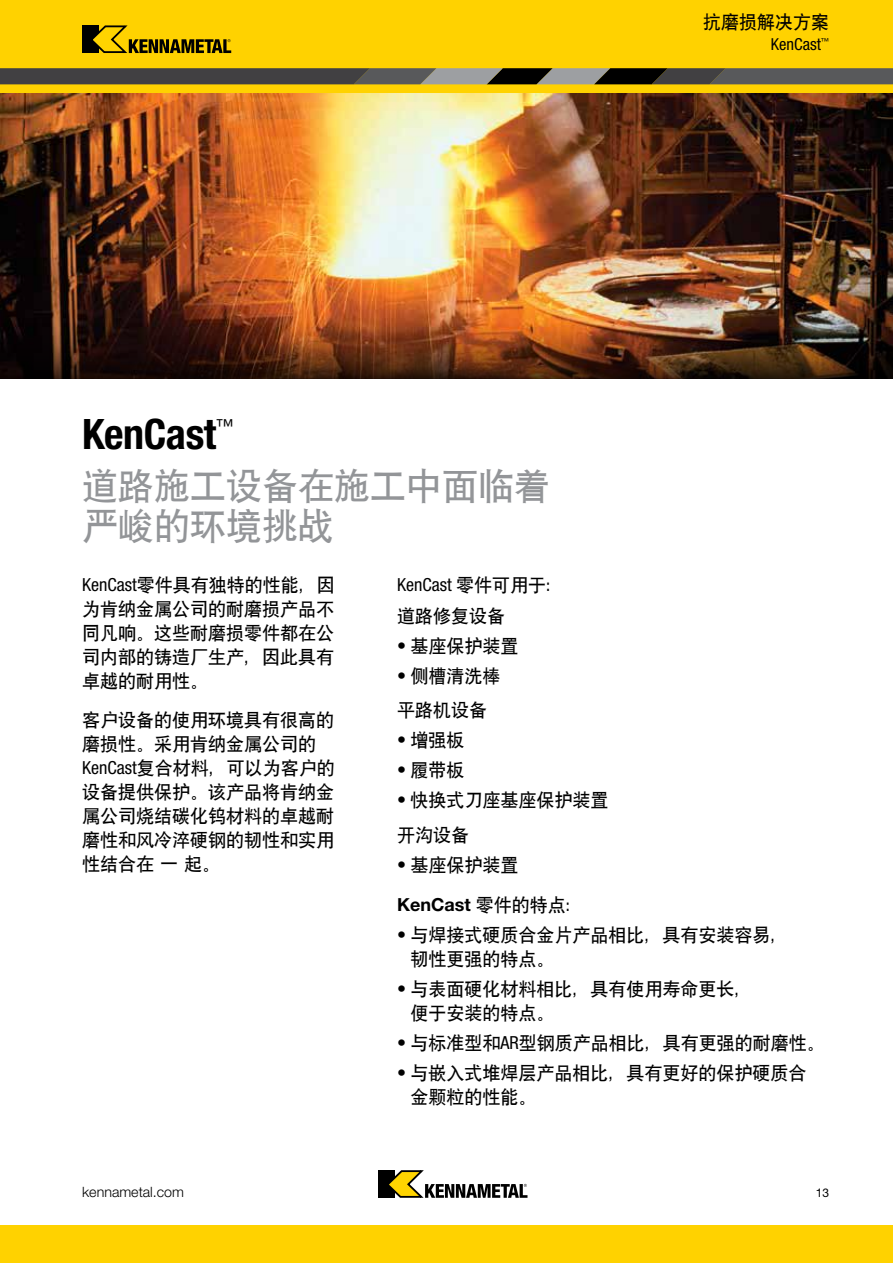
<style>
.page{position:relative;width:893px;height:1263px;background:#fff}
.page>*{position:absolute;margin:0;border:0;box-sizing:border-box;transform-origin:0 0}
.t1{font:700 condensed 42px "Helvetica Neue LT Std";letter-spacing:-.01em;color:#000}
.t2{font:36px/40.5px "SIL Hei Med Jian";color:#939598}
.t3{font:18px/24px "SIL Hei Med Jian";color:#000}
.t4{font:condensed 18px "Helvetica Neue LT Std";color:#000}
.t5{font:700 18px "Helvetica Neue LT Std";color:#000}
.t6{font:condensed 16.5px "Helvetica Neue LT Std";color:#000}
.t7{font:300 14.25px "Helvetica Neue LT Std";color:#000}
.t8{font:12px "Helvetica Neue LT Std";color:#000}
.s1{font-family:"Helvetica Neue LT Std";font-stretch:condensed}
.s2{font-family:"SIL Hei Med Jian";font-stretch:normal}
.s3{font-family:"SIL Hei Med Jian";font-weight:400}
</style>
<div class="page">
<img style="left:1px;top:92px;width:892px;height:82px">
<img style="left:1px;top:174px;width:892px;height:205px">
<div style="left:0;top:0;width:893px;height:92px;background:#ffd200"></div>
<div style="left:0;top:1226px;width:893px;height:37px;background:#ffd200"></div>
<div style="left:82px;top:26px;width:17px;height:27px;background:#000"></div>
<svg style="left:89px;top:25px;width:142px;height:28px"></svg>
<div style="left:378px;top:1170px;width:17px;height:28px;background:#000"></div>
<svg style="left:389px;top:1170px;width:138px;height:28px"></svg>
<svg style="left:0;top:68px;width:893px;height:16px;background:#4e4e4c"></svg>
<h1 class="t1" style="left:82px;top:408px;width:136px">KenCast</h1>
<p class="t4" style="left:216px;top:415px;width:19px">™</p>
<h2 class="t2" style="left:82px;top:462px;width:470px">道路施工设备在施工中面临着严峻的环境挑战</h2>
<p class="t3" style="left:82px;top:571px;width:254px;text-align:justify"><span class="s1">KenCast</span>零件具有独特的性能，因为肯纳金属公司的耐磨损产品不同凡响。这些耐磨损零件都在公司内部的铸造厂生产，因此具有卓越的耐用性。</p>
<p class="t4" style="left:397px;top:574px;width:168px">KenCast <span class="s2">零件可用于：</span></p>
<p class="t3" style="left:397px;top:602px;width:109px">道路修复设备</p>
<p class="t3" style="left:397px;top:632px;width:123px"><span class="s1">•</span> 基座保护装置</p>
<p class="t3" style="left:397px;top:662px;width:105px"><span class="s1">•</span> 侧槽清洗棒</p>
<p class="t3" style="left:703px;top:8px;width:128px">抗磨损解决方案</p>
<p class="t6" style="left:771px;top:35px;width:60px">KenCast<sup>™</sup></p>
<p class="t3" style="left:82px;top:706px;width:254px">客户设备的使用环境具有很高的磨损性。采用肯纳金属公司的<br><span class="s1">KenCast</span>复合材料，可以为客户的设备提供保护。该产品将肯纳金属公司烧结碳化钨材料的卓越耐磨性和风冷淬硬钢的韧性和实用性结合在 一 起。</p>
<p class="t3" style="left:397px;top:697px;width:91px">平路机设备</p>
<p class="t3" style="left:397px;top:727px;width:69px"><span class="s1">•</span> 增强板</p>
<p class="t3" style="left:397px;top:757px;width:69px"><span class="s1">•</span> 履带板</p>
<p class="t3" style="left:397px;top:781px;width:213px;line-height:34.7px"><span class="s1">•</span> 快换式刀座基座保护装置开沟设备</p>
<p class="t3" style="left:397px;top:851px;width:123px"><span class="s1">•</span> 基座保护装置</p>
<p class="t5" style="left:397px;top:894px;width:188px">KenCast <span class="s3">零件的特点：</span></p>
<p class="t3" style="left:410px;top:922px;width:379px;text-indent:-13px"><span class="s1">•</span> 与焊接式硬质合金片产品相比，具有安装容易，韧性更强的特点。</p>
<p class="t3" style="left:410px;top:976px;width:343px;text-indent:-13px"><span class="s1">•</span> 与表面硬化材料相比，具有使用寿命更长，便于安装的特点。</p>
<p class="t3" style="left:397px;top:1030px;width:429px"><span class="s1">•</span> 与标准型和<span class="s1">AR</span>型钢质产品相比，具有更强的耐磨性。</p>
<p class="t3" style="left:410px;top:1060px;width:397px;text-indent:-13px"><span class="s1">•</span> 与嵌入式堆焊层产品相比，具有更好的保护硬质合金颗粒的性能。</p>
<p class="t7" style="left:82px;top:1183px;width:103px">kennametal.com</p>
<p class="t8" style="left:816px;top:1185px;width:15px">13</p>
</div>
